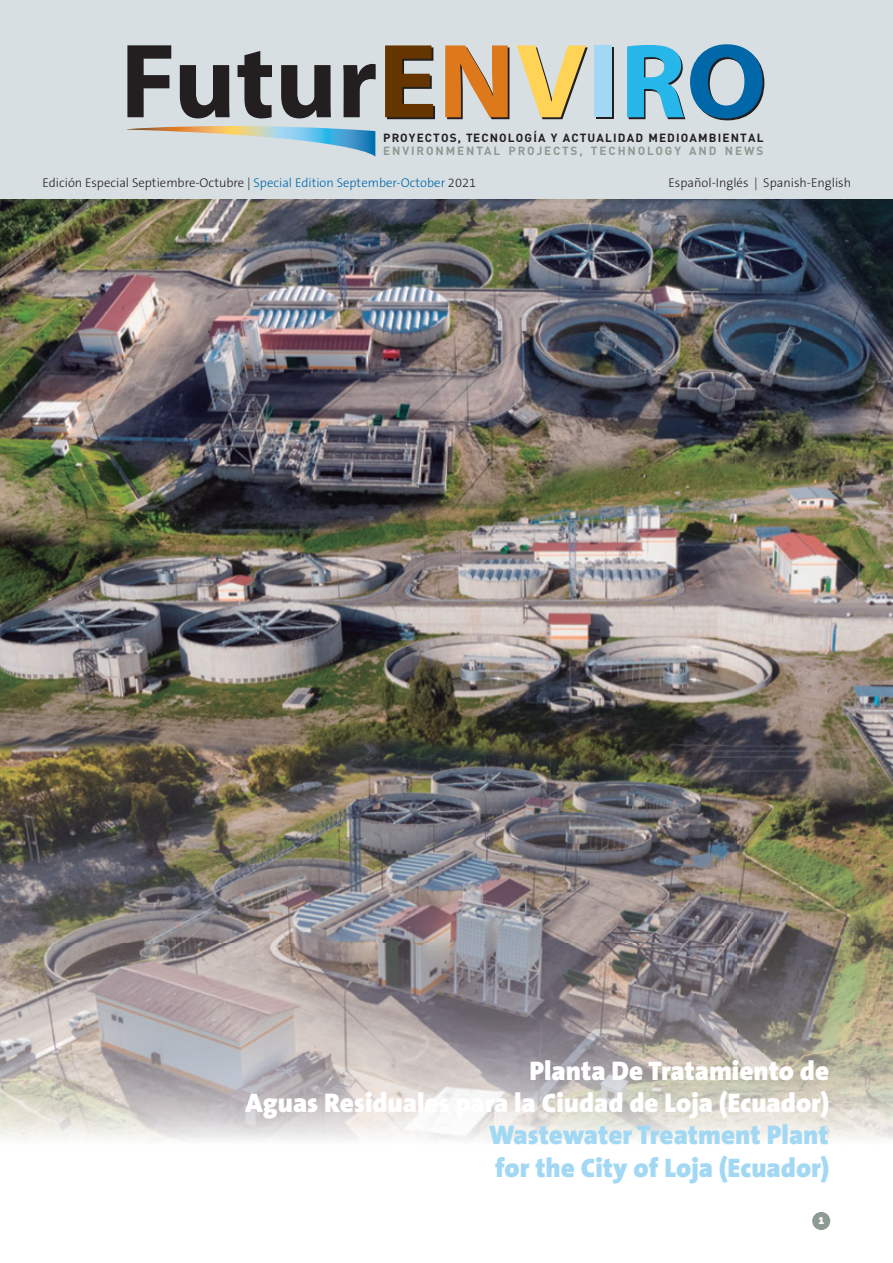
<style>
.page{position:relative;width:893px;height:1263px;background:#d8dfe3}
.page>*{position:absolute;margin:0;border:0;box-sizing:border-box;transform-origin:0 0}
.t1{font:700 106.65px "Myriad";color:#231f20}
.t2{font:900 27px/32.4px "The Sans B9";color:#fff;text-align:right}
.t3{font:900 27px/32.4px "The Sans B9";color:#a3d8f4}
.t4{font:300 12.75px "The Sans B3";color:#231f20}
.t5{font:700 11.7px "DIN";letter-spacing:.095em;color:#231f20}
.t6{font:700 11.7px "DIN";letter-spacing:.16em;color:#8b9b92}
.t7{font:900 10.5px "The Sans B9";color:#fff}
.s1{font-size:106.5px;color:#653500}
.s2{font-size:106.5px}
.s3{color:#0068a9}
</style>
<div class="page">
<svg style="left:126px;top:126px;width:249px;height:31px"></svg>
<img style="left:0;top:200px;width:893px;height:1063px">
<img style="left:367px;top:200px;width:369px;height:745px">
<img style="left:420px;top:944px;width:316px;height:319px">
<img style="left:735px;top:1103px;width:158px;height:160px">
<div style="left:812px;top:1212px;width:18px;height:18px;background:#8b9b92;border-radius:50%"></div>
<h1 class="t1" style="left:120px;top:26px;width:649px">Futur<span class="s1">E</span><span class="s2">NVIRO</span></h1>
<p class="t5" style="left:383px;top:131px;width:382px">PROYECTOS, TECNOLOGÍA Y ACTUALIDAD MEDIOAMBIENTAL</p>
<p class="t6" style="left:383px;top:144px;width:382px">ENVIRONMENTAL PROJECTS, TECHNOLOGY AND NEWS</p>
<p class="t4" style="left:43px;top:176px;width:435px">Edición Especial Septiembre-Octubre | <span class="s3">Special Edition September-October</span> 2021</p>
<p class="t4" style="left:669px;top:176px;width:184px">Español-Inglés | Spanish-English</p>
<h2 class="t2" style="left:246px;top:1055px;width:585px">Planta De Tratamiento de<br>Aguas Residuales para la Ciudad de Loja (Ecuador)</h2>
<h2 class="t3" style="left:489px;top:1120px;width:341px">Wastewater Treatment Plant for the City of Loja (Ecuador)</h2>
<p class="t7" style="left:818px;top:1215px;width:7px">1</p>
</div>
